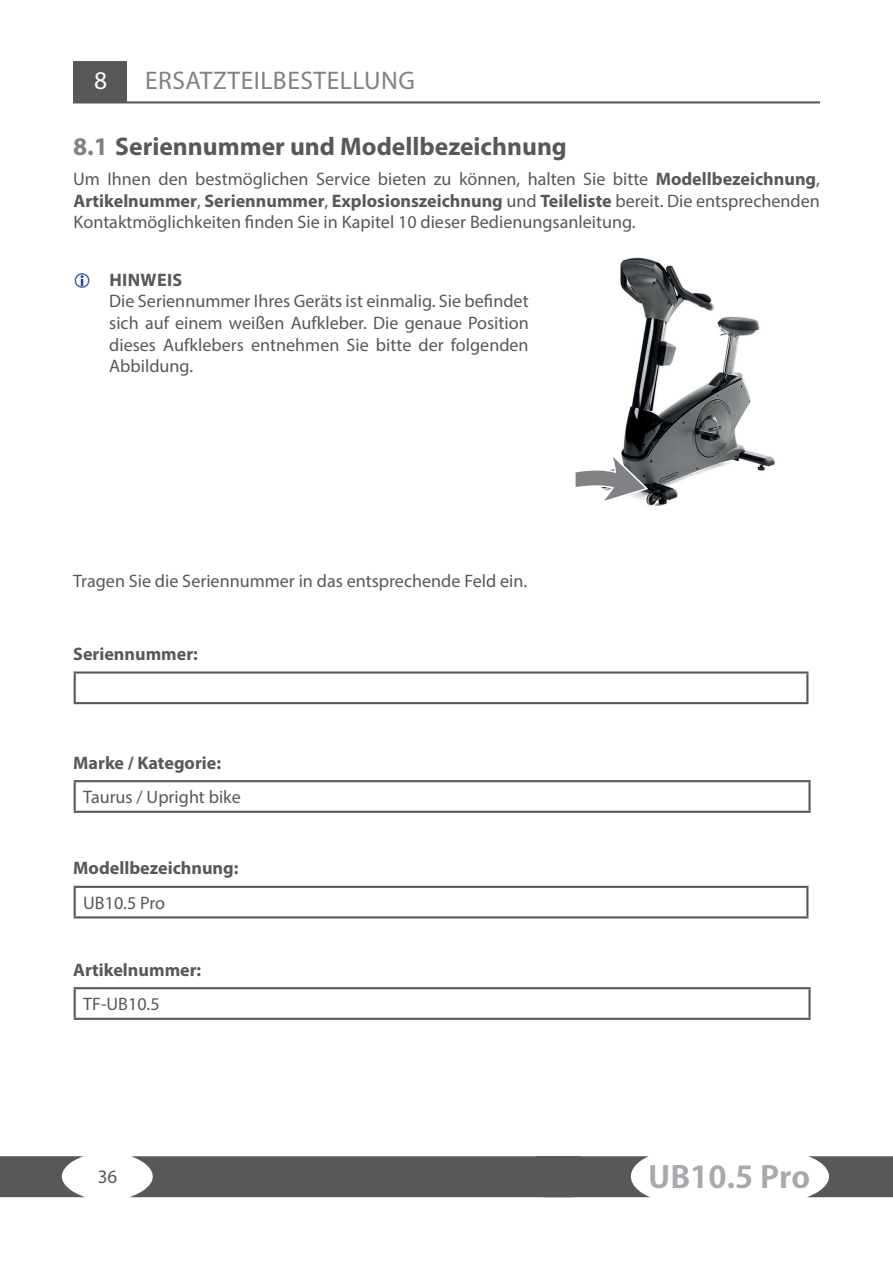
<style>
.page{position:relative;width:893px;height:1263px;background:#fff}
.page>*{position:absolute;margin:0;border:0;box-sizing:border-box;transform-origin:0 0}
.t1{font:29.7px "Koz Go Pro Bold 90 msp RKSJ H";color:#a8a9ad;scale:1.07 1}
.t2{font:700 25.5px "Myriad Pro";color:#57585a}
.t3{font:25.5px "Myriad Pro";letter-spacing:.02em;color:#808285}
.t4{font:25.5px "Myriad Pro";color:#fff}
.t5{font:19.05px "Myriad Pro";color:#57585a}
.Text_Hinweise{font:18.15px/21.8px "Myriad Pro";color:#57585a;text-align:justify}
.t6{font:700 18.15px "Myriad Pro";color:#57585a}
.Inhalt_2{font:18.15px "Myriad Pro";color:#57585a}
.t7{font:700 18.15px "Myriad Pro";letter-spacing:.02em;color:#57585a}
.s1{color:#808285}
.s2{font-weight:700}
</style>
<div class="page">
<img style="left:620px;top:257px;width:155px;height:249px">
<svg style="left:0;top:1156px;width:85px;height:41px"></svg>
<svg style="left:130px;top:1156px;width:520px;height:41px;background:#616264"></svg>
<svg style="left:807px;top:1156px;width:86px;height:41px"></svg>
<div style="left:73px;top:61px;width:53px;height:41px;background:#57585a"></div>
<hr style="left:73px;top:101px;width:747px;height:2px;background:#57585a">
<hr style="left:74px;top:674px;width:2px;height:28px;background:#57585a">
<hr style="left:74px;top:671px;width:734px;height:3px;background:#57585a">
<hr style="left:806px;top:674px;width:2px;height:28px;background:#57585a">
<hr style="left:74px;top:702px;width:734px;height:2px;background:#57585a">
<hr style="left:74px;top:780px;width:737px;height:2px;background:#57585a">
<hr style="left:74px;top:782px;width:2px;height:29px;background:#57585a">
<hr style="left:808px;top:782px;width:3px;height:29px;background:#57585a">
<hr style="left:74px;top:811px;width:737px;height:2px;background:#57585a">
<hr style="left:74px;top:886px;width:734px;height:2px;background:#57585a">
<hr style="left:74px;top:888px;width:2px;height:28px;background:#57585a">
<hr style="left:806px;top:888px;width:2px;height:28px;background:#57585a">
<hr style="left:74px;top:916px;width:734px;height:2px;background:#57585a">
<hr style="left:74px;top:987px;width:737px;height:2px;background:#57585a">
<hr style="left:74px;top:989px;width:2px;height:29px;background:#57585a">
<hr style="left:808px;top:989px;width:3px;height:29px;background:#57585a">
<hr style="left:74px;top:1018px;width:737px;height:2px;background:#57585a">
<svg style="left:599px;top:445px;width:47px;height:61px"></svg>
<p class="t4" style="left:94px;top:65px;width:15px">8</p>
<p class="t3" style="left:145px;top:65px;width:271px">ERSATZTEILBESTELLUNG</p>
<p class="t2" style="left:73px;top:130px;width:495px"><span class="s1">8.1</span> Seriennummer und Modellbezeichnung</p>
<p class="Text_Hinweise" style="left:73px;top:168px;width:748px;line-height:21.3px">Um Ihnen den bestmöglichen Service bieten zu können, halten Sie bitte <span class="s2">Modellbezeichnung</span>, <span class="s2">Artikelnummer</span>, <span class="s2">Seriennummer</span>, <span class="s2">Explosionszeichnung</span> und <span class="s2">Teileliste</span> bereit. Die entsprechenden Kontaktmöglichkeiten finden Sie in Kapitel 10 dieser Bedienungsanleitung.</p>
<p class="t7" style="left:109px;top:268px;width:74px">HINWEIS</p>
<p class="Text_Hinweise" style="left:109px;top:290px;width:421px">Die Seriennummer Ihres Geräts ist einmalig. Sie befindet sich auf einem weißen Aufkleber. Die genaue Position dieses Aufklebers entnehmen Sie bitte der folgenden Abbildung.</p>
<p class="Text_Hinweise" style="left:73px;top:570px;width:455px">Tragen Sie die Seriennummer in das entsprechende Feld ein.</p>
<p class="t6" style="left:73px;top:642px;width:126px">Seriennummer:</p>
<p class="t6" style="left:73px;top:751px;width:149px">Marke / Kategorie:</p>
<p class="Inhalt_2" style="left:83px;top:786px;width:159px">Taurus / Upright bike</p>
<p class="t6" style="left:73px;top:856px;width:167px">Modellbezeichnung:</p>
<p class="Inhalt_2" style="left:83px;top:892px;width:83px">UB10.5 Pro</p>
<p class="t6" style="left:73px;top:958px;width:130px">Artikelnummer:</p>
<p class="Inhalt_2" style="left:83px;top:993px;width:78px">TF-UB10.5</p>
<p class="t5" style="left:98px;top:1165px;width:21px">36</p>
<h1 class="t1" style="left:648px;top:1158px;width:153px">UB10.5 Pro</h1>
</div>
